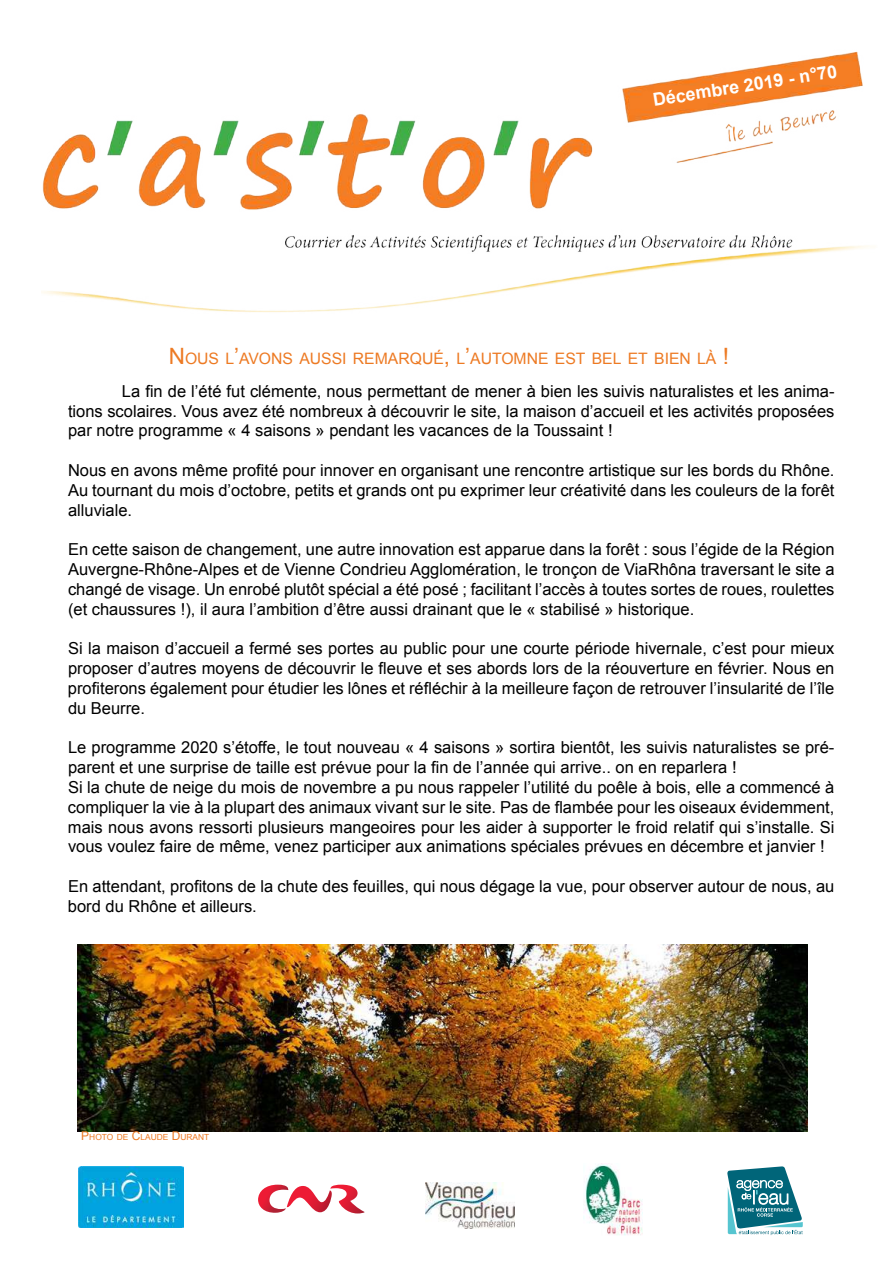
<style>
.page{position:relative;width:893px;height:1263px;background:#fff}
.page>*{position:absolute;margin:0;border:0;box-sizing:border-box;transform-origin:0 0}
.t1{font:700 18px "Arial";color:#fff}
.t2{font:16.5px/19.8px "Arial";color:#000;text-align:justify}
.t3{font:15.75px "Arial";color:#ed7a23}
.t4{font:8.4px "Arial";color:#ed7a23}
.s1{font-size:22.5px}
.s2{font-size:12px}
</style>
<div class="page">
<img style="left:41px;top:51px;width:828px;height:261px">
<img style="left:78px;top:1167px;width:106px;height:60px">
<svg style="left:258px;top:1185px;width:107px;height:28px"></svg>
<img style="left:583px;top:1163px;width:59px;height:72px">
<svg style="left:727px;top:1166px;width:76px;height:69px"></svg>
<img style="left:426px;top:1182px;width:88px;height:46px">
<img style="left:78px;top:944px;width:730px;height:187px">
<p class="t1" style="left:651px;top:88px;width:188px;rotate:-9deg">Décembre 2019 - n°70</p>
<p class="t3" style="left:169px;top:348px;width:562px"><span class="s1">N</span>OUS L<span class="s1">’</span>AVONS AUSSI REMARQUÉ<span class="s1">,</span> L<span class="s1">’</span>AUTOMN E EST BEL ET BIEN LÀ <span class="s1">!</span></p>
<p class="t2" style="left:68px;top:381px;width:768px;text-indent:54px">La fin de l’été fut clémente, nous permettant de mener à bien les suivis naturalistes et les anima&shy;tions scolaires. Vous avez été nombreux à découvrir le site, la maison d’accueil et les activités proposées par notre programme « 4 saisons » pendant les vacances de la Toussaint !</p>
<p class="t2" style="left:68px;top:460px;width:768px">Nous en avons même profité pour innover en organisant une rencontre artistique sur les bords du Rhône.<br>Au tournant du mois d’octobre, petits et grands ont pu exprimer leur créativité dans les couleurs de la forêt alluviale.</p>
<p class="t2" style="left:68px;top:540px;width:768px">En cette saison de changement, une autre innovation est apparue dans la forêt : sous l’égide de la Région Auvergne-Rhône-Alpes et de Vienne Condrieu Agglomération, le tronçon de ViaRhôna traversant le site a changé de visage. Un enrobé plutôt spécial a été posé ; facilitant l’accès à toutes sortes de roues, roulettes (et chaussures !), il aura l’ambition d’être aussi drainant que le « stabilisé » historique.</p>
<p class="t2" style="left:68px;top:639px;width:768px">Si la maison d’accueil a fermé ses portes au public pour une courte période hivernale, c’est pour mieux proposer d’autres moyens de découvrir le fleuve et ses abords lors de la réouverture en février. Nous en profiterons également pour étudier les lônes et réfléchir à la meilleure façon de retrouver l’insularité de l’île du Beurre.</p>
<p class="t2" style="left:68px;top:738px;width:768px;text-align:left">Le programme 2020 s’étoffe, le tout nouveau « 4 saisons » sortira bientôt, les suivis naturalistes se pré&shy;parent et une surprise de taille est prévue pour la fin de l’année qui arrive.. on en reparlera !<br>Si la chute de neige du mois de novembre a pu nous rappeler l’utilité du poêle à bois, elle a commencé à compliquer la vie à la plupart des animaux vivant sur le site. Pas de flambée pour les oiseaux évidemment, mais nous avons ressorti plusieurs mangeoires pour les aider à supporter le froid relatif qui s’installe. Si vous voulez faire de même, venez participer aux animations spéciales prévues en décembre et janvier !</p>
<p class="t2" style="left:68px;top:876px;width:768px">En attendant, profitons de la chute des feuilles, qui nous dégage la vue, pour observer autour de nous, au bord du Rhône et ailleurs.</p>
<p class="t4" style="left:81px;top:1131px;width:130px"><span class="s2">P</span>HOTO DE <span class="s2">C</span>LAUDE <span class="s2">D</span>URANT</p>
</div>
